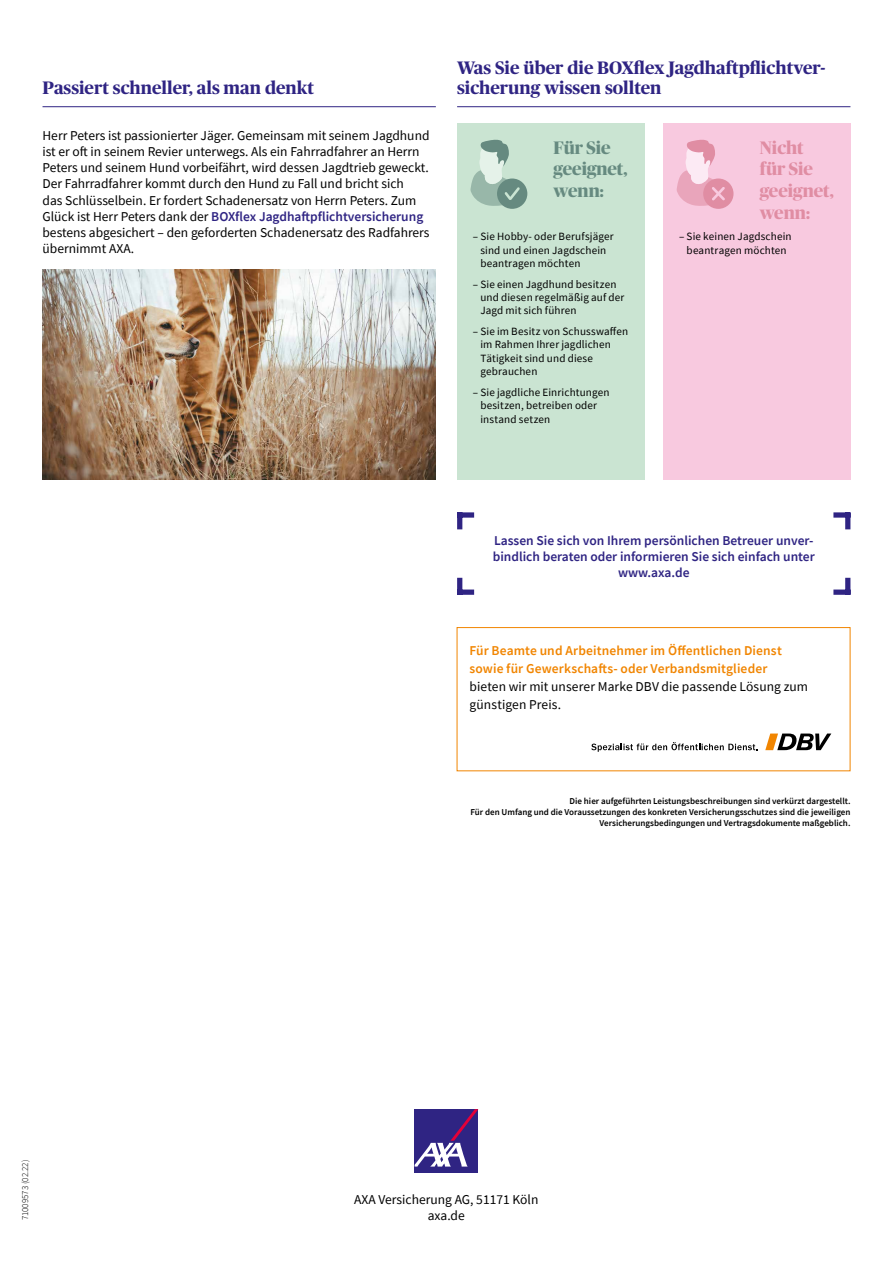
<style>
.page{position:relative;width:893px;height:1263px;background:#fff}
.page>*{position:absolute;margin:0;border:0;box-sizing:border-box;transform-origin:0 0}
.t1{font:700 18px "Publico";color:#2f2483}
.t2{font:700 18px/21.6px "Publico Banner";color:#e08da3}
.t3{font:700 18px/21.6px "Publico Banner";color:#668a80}
.t4{font:13.5px/16.2px "Source Sans Pro";color:#000}
.t5{font:600 13.5px/16.2px "Source Sans Pro";color:#2f2483;text-align:center}
.t6{font:600 13.5px/18px "Source Sans Pro";letter-spacing:.01em;color:#f18500}
.t7{font:11.1px/13.4px "Source Sans Pro";letter-spacing:.015em;color:#000}
.t8{font:600 9px/10.8px "Source Sans Pro";color:#000;text-align:right}
.t9{font:300 9px "Source Sans Pro";color:#000}
.s1{font-weight:600;color:#2f2483}
</style>
<div class="page">
<img style="left:43px;top:269px;width:393px;height:211px">
<svg style="left:765px;top:733px;width:66px;height:17px"></svg>
<svg style="left:591px;top:742px;width:166px;height:10px"></svg>
<div style="left:457px;top:627px;width:393px;height:144px;border:1px solid #f18500"></div>
<div style="left:457px;top:578px;width:5px;height:17px;background:#2f2483"></div>
<div style="left:457px;top:589px;width:17px;height:6px;background:#2f2483"></div>
<div style="left:457px;top:512px;width:5px;height:17px;background:#2f2483"></div>
<div style="left:457px;top:512px;width:17px;height:6px;background:#2f2483"></div>
<div style="left:845px;top:578px;width:5px;height:17px;background:#2f2483"></div>
<div style="left:833px;top:589px;width:17px;height:6px;background:#2f2483"></div>
<div style="left:845px;top:512px;width:5px;height:17px;background:#2f2483"></div>
<div style="left:833px;top:512px;width:17px;height:6px;background:#2f2483"></div>
<div style="left:415px;top:1109px;width:63px;height:64px;background:#2f2483"></div>
<svg style="left:415px;top:1109px;width:63px;height:57px"></svg>
<hr style="left:457px;top:106px;width:393px;height:1px;background:#2f2483">
<hr style="left:43px;top:106px;width:393px;height:1px;background:#2f2483">
<div style="left:663px;top:124px;width:187px;height:356px;background:#f8c9df"></div>
<div style="left:457px;top:124px;width:187px;height:356px;background:#cae4d2"></div>
<div style="left:703px;top:178px;width:30px;height:31px;background:#e08da3;border-radius:50%"></div>
<svg style="left:677px;top:140px;width:48px;height:66px"></svg>
<div style="left:497px;top:178px;width:30px;height:31px;background:#668a80;border-radius:50%"></div>
<svg style="left:470px;top:140px;width:50px;height:66px"></svg>
<h1 class="t1" style="left:457px;top:58px;width:370px">Was Sie über die BOXflex Jagdhaftpflichtver-</h1>
<h1 class="t1" style="left:43px;top:77px;width:273px">Passiert schneller, als man denkt</h1>
<h1 class="t1" style="left:457px;top:77px;width:206px">sicherung wissen sollten</h1>
<p class="t4" style="left:43px;top:127px;width:389px">Herr Peters ist passionierter Jäger. Gemeinsam mit seinem Jagdhund ist er oft in seinem Revier unterwegs. Als ein Fahrradfahrer an Herrn Peters und seinem Hund vorbeifährt, wird dessen Jagdtrieb geweckt.<br>Der Fahrradfahrer kommt durch den Hund zu Fall und bricht sich<br>das Schlüsselbein. Er fordert Schadenersatz von Herrn Peters. Zum Glück ist Herr Peters dank der <span class="s1">BOXflex Jagdhaftpflichtversicherung </span>bestens abgesichert – den geforderten Schadenersatz des Radfahrers übernimmt AXA.</p>
<h1 class="t3" style="left:554px;top:136px;width:75px">Für Sie geeignet, wenn:</h1>
<p class="t7" style="left:480px;top:230px;width:135px;text-indent:-8px">– Sie Hobby- oder Berufsjäger sind und einen Jagdschein beantragen möchten</p>
<p class="t7" style="left:480px;top:277px;width:146px;text-indent:-8px">– Sie einen Jagdhund besitzen und diesen regelmäßig auf der<br>Jagd mit sich führen</p>
<p class="t7" style="left:480px;top:325px;width:149px;text-indent:-8px">– Sie im Besitz von Schusswaffen im Rahmen Ihrer jagdlichen<br>Tätigkeit sind und diese gebrauchen</p>
<p class="t7" style="left:480px;top:385px;width:131px;text-indent:-8px">– Sie jagdliche Einrichtungen besitzen, betreiben oder instand setzen</p>
<h1 class="t2" style="left:760px;top:136px;width:75px">Nicht<br>für Sie geeignet, wenn:</h1>
<p class="t7" style="left:679px;top:230px;width:114px;text-align:center">– Sie keinen Jagdschein beantragen möchten</p>
<p class="t5" style="left:493px;top:532px;width:323px">Lassen Sie sich von Ihrem persönlichen Betreuer unver&shy;bindlich beraten oder informieren Sie sich einfach unter www.axa.de</p>
<p class="t6" style="left:470px;top:642px;width:314px">Für Beamte und Arbeitnehmer im Öffentlichen Dienst sowie für Gewerkschafts- oder Verbandsmitglieder</p>
<p class="t4" style="left:470px;top:678px;width:340px;line-height:18px">bieten wir mit unserer Marke DBV die passende Lösung zum günstigen Preis.</p>
<p class="t8" style="left:470px;top:795px;width:381px">Die hier aufgeführten Leistungsbeschreibungen sind verkürzt dargestellt.<br>Für den Umfang und die Voraussetzungen des konkreten Versicherungsschutzes sind die jeweiligen<br>Versicherungsbedingungen und Vertragsdokumente maßgeblich.</p>
<p class="t9" style="left:20px;top:1220px;width:62px;rotate:-90deg">71009573 (02.22)</p>
<p class="t4" style="left:354px;top:1191px;width:186px;text-align:center">AXA Versicherung AG, 51171 Köln axa.de</p>
</div>
